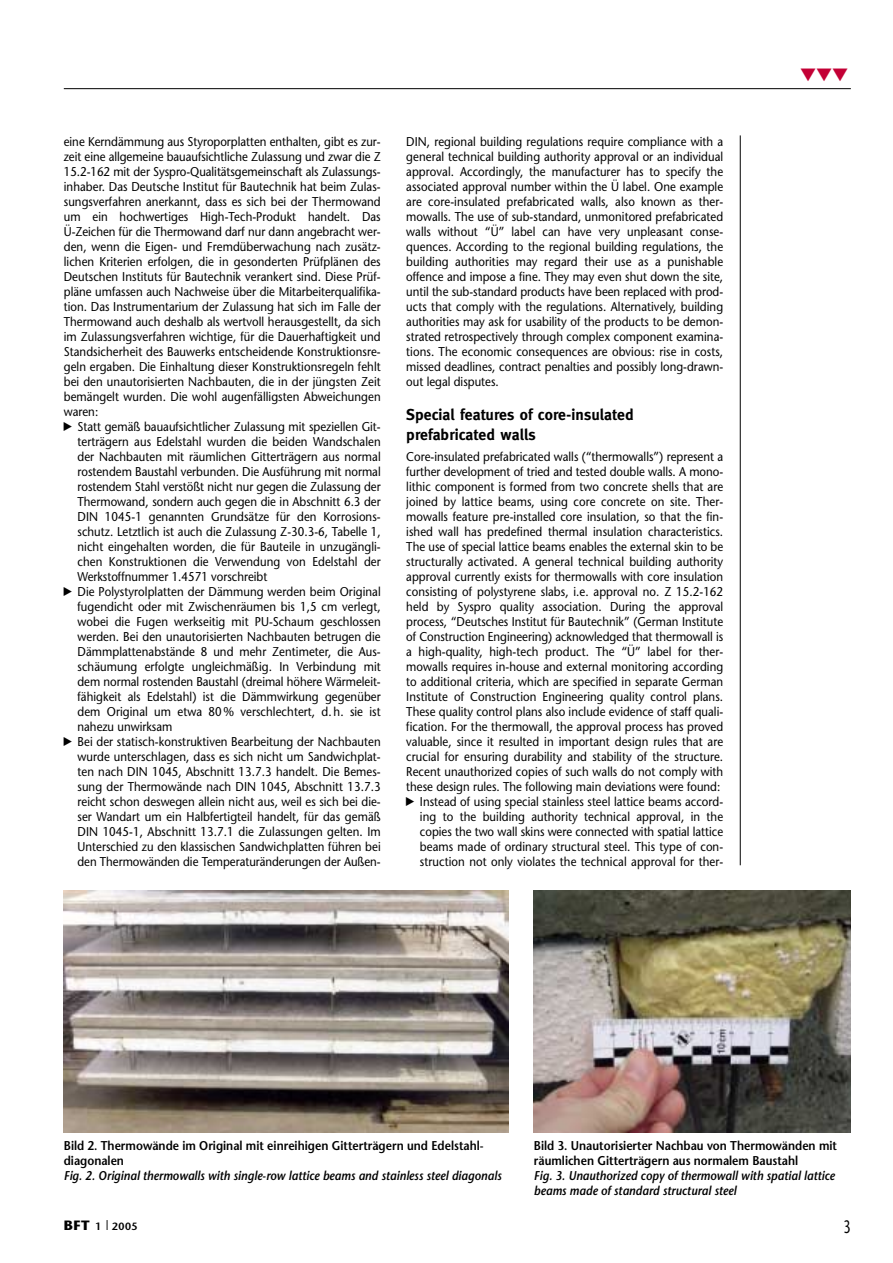
<style>
.page{position:relative;width:893px;height:1263px;background:#fff}
.page>*{position:absolute;margin:0;border:0;box-sizing:border-box;transform-origin:0 0}
.t1{font:18px "Zapf Dingbats";color:#c30035}
.t2{font:18px "Stone Sans";color:#000;scale:.7 1}
.t3{font:700 15.75px/19.5px "Meta";letter-spacing:.005em;color:#000}
.t4{font:12.75px/15px "Stone Sans";letter-spacing:.005em;color:#000;text-align:justify;scale:.9 1}
.t5{font:600 12.75px/15px "Stone Sans";color:#000;scale:.9 1}
.t6{font:italic 600 12.75px/15px "Stone Sans";color:#000;scale:.9 1}
.t7{font:600 10.5px "Stone Sans";color:#000}
.s1{font-family:"Neugrafik"}
.s2{font-weight:700;font-size:13.5px}
.s3{font-weight:400;font-size:13.5px}
</style>
<div class="page">
<hr style="left:64px;top:88px;width:786px;height:1px;background:#000">
<hr style="left:740px;top:135px;width:1px;height:730px;background:#000">
<img style="left:64px;top:890px;width:444px;height:243px">
<img style="left:534px;top:890px;width:316px;height:243px">
<p class="t4" style="left:64px;top:135px;width:353px">eine Kerndämmung aus Styroporplatten enthalten, gibt es zur-</p>
<p class="t4" style="left:64px;top:150px;width:353px">zeit eine allgemeine bauaufsichtliche Zulassung und zwar die Z</p>
<p class="t4" style="left:64px;top:165px;width:353px">15.2-162 mit der Syspro-Qualitätsgemeinschaft als Zulassungs-</p>
<p class="t4" style="left:64px;top:180px;width:353px">inhaber. Das Deutsche Institut für Bautechnik hat beim Zulas-</p>
<p class="t4" style="left:64px;top:195px;width:353px">sungsverfahren anerkannt, dass es sich bei der Thermowand</p>
<p class="t4" style="left:64px;top:210px;width:353px">um ein hochwertiges High-Tech-Produkt handelt. Das</p>
<p class="t4" style="left:64px;top:225px;width:353px">Ü-Zeichen für die Thermowand darf nur dann angebracht wer-</p>
<p class="t4" style="left:64px;top:240px;width:353px">den, wenn die Eigen- und Fremdüberwachung nach zusätz-</p>
<p class="t4" style="left:64px;top:255px;width:353px">lichen Kriterien erfolgen, die in gesonderten Prüfplänen des</p>
<p class="t4" style="left:64px;top:270px;width:353px">Deutschen Instituts für Bautechnik verankert sind. Diese Prüf-</p>
<p class="t4" style="left:64px;top:285px;width:353px">pläne umfassen auch Nachweise über die Mitarbeiterqualifika-</p>
<p class="t4" style="left:64px;top:300px;width:353px">tion. Das Instrumentarium der Zulassung hat sich im Falle der</p>
<p class="t4" style="left:64px;top:315px;width:353px">Thermowand auch deshalb als wertvoll herausgestellt, da sich</p>
<p class="t4" style="left:64px;top:330px;width:353px">im Zulassungsverfahren wichtige, für die Dauerhaftigkeit und</p>
<p class="t4" style="left:64px;top:345px;width:353px">Standsicherheit des Bauwerks entscheidende Konstruktionsre-</p>
<p class="t4" style="left:64px;top:360px;width:353px">geln ergaben. Die Einhaltung dieser Konstruktionsregeln fehlt</p>
<p class="t4" style="left:64px;top:375px;width:353px">bei den unautorisierten Nachbauten, die in der jüngsten Zeit</p>
<p class="t4" style="left:64px;top:390px;width:353px">bemängelt wurden. Die wohl augenfälligsten Abweichungen</p>
<p class="t4" style="left:64px;top:405px;width:40px">waren:</p>
<p class="t4" style="left:64px;top:420px;width:353px"><span class="s1">N</span> Statt gemäß bauaufsichtlicher Zulassung mit speziellen Git-</p>
<p class="t4" style="left:77px;top:435px;width:338px">terträgern aus Edelstahl wurden die beiden Wandschalen</p>
<p class="t4" style="left:77px;top:450px;width:338px">der Nachbauten mit räumlichen Gitterträgern aus normal</p>
<p class="t4" style="left:77px;top:465px;width:338px">rostendem Baustahl verbunden. Die Ausführung mit normal</p>
<p class="t4" style="left:77px;top:480px;width:338px">rostendem Stahl verstößt nicht nur gegen die Zulassung der</p>
<p class="t4" style="left:77px;top:495px;width:338px">Thermowand, sondern auch gegen die in Abschnitt 6.3 der</p>
<p class="t4" style="left:77px;top:510px;width:338px">DIN 1045-1 genannten Grundsätze für den Korrosions-</p>
<p class="t4" style="left:77px;top:525px;width:338px">schutz. Letztlich ist auch die Zulassung Z-30.3-6, Tabelle 1,</p>
<p class="t4" style="left:77px;top:540px;width:338px">nicht eingehalten worden, die für Bauteile in unzugängli-</p>
<p class="t4" style="left:77px;top:555px;width:338px">chen Konstruktionen die Verwendung von Edelstahl der</p>
<p class="t4" style="left:77px;top:570px;width:212px">Werkstoffnummer 1.4571 vorschreibt</p>
<p class="t4" style="left:64px;top:585px;width:353px"><span class="s1">N</span> Die Polystyrolplatten der Dämmung werden beim Original</p>
<p class="t4" style="left:77px;top:600px;width:338px">fugendicht oder mit Zwischenräumen bis 1,5 cm verlegt,</p>
<p class="t4" style="left:77px;top:615px;width:338px">wobei die Fugen werkseitig mit PU-Schaum geschlossen</p>
<p class="t4" style="left:77px;top:630px;width:338px">werden. Bei den unautorisierten Nachbauten betrugen die</p>
<p class="t4" style="left:77px;top:645px;width:338px">Dämmplattenabstände 8 und mehr Zentimeter, die Aus-</p>
<p class="t4" style="left:77px;top:660px;width:338px">schäumung erfolgte ungleichmäßig. In Verbindung mit</p>
<p class="t4" style="left:77px;top:675px;width:338px">dem normal rostenden Baustahl (dreimal höhere Wärmeleit-</p>
<p class="t4" style="left:77px;top:690px;width:338px">fähigkeit als Edelstahl) ist die Dämmwirkung gegenüber</p>
<p class="t4" style="left:77px;top:705px;width:338px">dem Original um etwa 80 % verschlechtert, d. h. sie ist</p>
<p class="t4" style="left:77px;top:720px;width:107px">nahezu unwirksam</p>
<p class="t4" style="left:64px;top:735px;width:353px"><span class="s1">N</span> Bei der statisch-konstruktiven Bearbeitung der Nachbauten</p>
<p class="t4" style="left:77px;top:750px;width:338px">wurde unterschlagen, dass es sich nicht um Sandwichplat-</p>
<p class="t4" style="left:77px;top:765px;width:338px">ten nach DIN 1045, Abschnitt 13.7.3 handelt. Die Bemes-</p>
<p class="t4" style="left:77px;top:780px;width:338px">sung der Thermowände nach DIN 1045, Abschnitt 13.7.3</p>
<p class="t4" style="left:77px;top:795px;width:338px">reicht schon deswegen allein nicht aus, weil es sich bei die-</p>
<p class="t4" style="left:77px;top:810px;width:338px">ser Wandart um ein Halbfertigteil handelt, für das gemäß</p>
<p class="t4" style="left:77px;top:825px;width:338px">DIN 1045-1, Abschnitt 13.7.1 die Zulassungen gelten. Im</p>
<p class="t4" style="left:77px;top:840px;width:338px">Unterschied zu den klassischen Sandwichplatten führen bei</p>
<p class="t4" style="left:77px;top:855px;width:338px">den Thermowänden die Temperaturänderungen der Außen-</p>
<p class="t4" style="left:406px;top:135px;width:353px">DIN, regional building regulations require compliance with a general technical building authority approval or an individual approval. Accordingly, the manufacturer has to specify the associated approval number within the Ü label. One example are core-insulated prefabricated walls, also known as ther&shy;mowalls. The use of sub-standard, unmonitored prefabricated walls without “Ü” label can have very unpleasant conse&shy;quences. According to the regional building regulations, the building authorities may regard their use as a punishable offence and impose a fine. They may even shut down the site, until the sub-standard products have been replaced with prod&shy;ucts that comply with the regulations. Alternatively, building authorities may ask for usability of the products to be demon&shy;strated retrospectively through complex component examina&shy;tions. The economic consequences are obvious: rise in costs, missed deadlines, contract penalties and possibly long-drawn&shy;out legal disputes.</p>
<p class="t3" style="left:406px;top:406px;width:229px">Special features of core-insulated prefabricated walls</p>
<p class="t4" style="left:406px;top:450px;width:354px;text-align:right">Core-insulated prefabricated walls (“thermowalls”) represent a further development of tried and tested double walls. A mono&shy;lithic component is formed from two concrete shells that are joined by lattice beams, using core concrete on site. Ther&shy;mowalls feature pre-installed core insulation, so that the fin&shy;ished wall has predefined thermal insulation characteristics.<br>The use of special lattice beams enables the external skin to be structurally activated. A general technical building authority approval currently exists for thermowalls with core insulation consisting of polystyrene slabs, i.e. approval no. Z 15.2-162 held by Syspro quality association. During the approval process, “Deutsches Institut für Bautechnik” (German Institute of Construction Engineering) acknowledged that thermowall is a high-quality, high-tech product. The “Ü” label for ther&shy;mowalls requires in-house and external monitoring according to additional criteria, which are specified in separate German Institute of Construction Engineering quality control plans.<br>These quality control plans also include evidence of staff quali&shy;fication. For the thermowall, the approval process has proved valuable, since it resulted in important design rules that are crucial for ensuring durability and stability of the structure.<br>Recent unauthorized copies of such walls do not comply with these design rules. The following main deviations were found:<br><span class="s1">N</span> Instead of using special stainless steel lattice beams accord&shy;ing to the building authority technical approval, in the copies the two wall skins were connected with spatial lattice beams made of ordinary structural steel. This type of con&shy;struction not only violates the technical approval for ther-</p>
<h1 class="t1" style="left:800px;top:64px;width:50px">▼▼▼</h1>
<p class="t5" style="left:64px;top:1140px;width:468px">Bild 2. Thermowände im Original mit einreihigen Gitterträgern und Edelstahl&shy;diagonalen</p>
<p class="t6" style="left:64px;top:1170px;width:488px">Fig. 2. Original thermowalls with single-row lattice beams and stainless steel diagonals</p>
<p class="t5" style="left:534px;top:1140px;width:338px">Bild 3. Unautorisierter Nachbau von Thermowänden mit räumlichen Gitterträgern aus normalem Baustahl</p>
<p class="t6" style="left:534px;top:1170px;width:336px">Fig. 3. Unauthorized copy of thermowall with spatial lattice beams made of standard structural steel</p>
<p class="t7" style="left:64px;top:1222px;width:75px"><span class="s2">BFT</span> 1 <span class="s3">|</span> 2005</p>
<h1 class="t2" style="left:843px;top:1220px;width:12px">3</h1>
</div>
